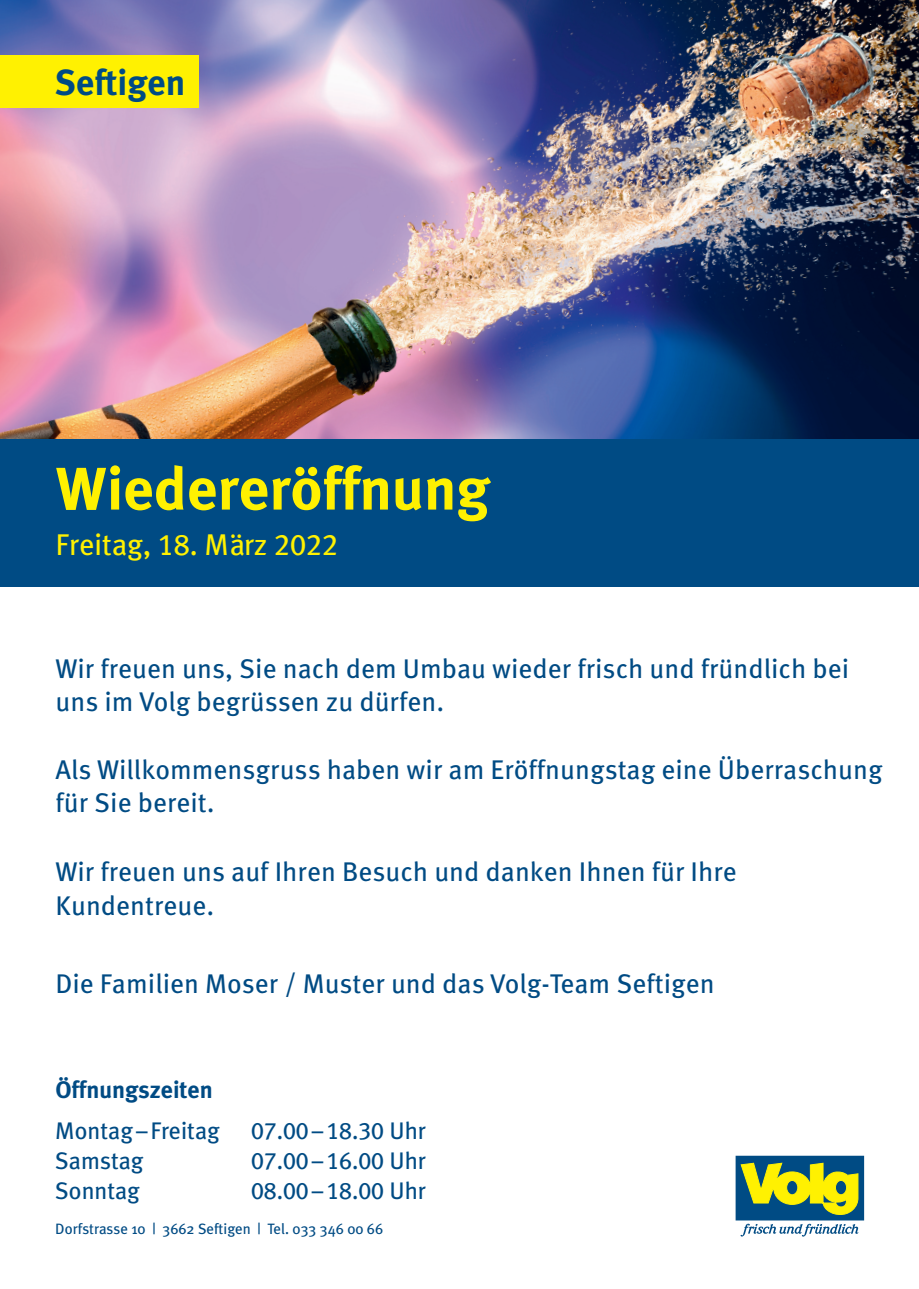
<style>
.page{position:relative;width:919px;height:1289px;background:#fff}
.page>*{position:absolute;margin:0;border:0;box-sizing:border-box;transform-origin:0 0}
.t1{font:700 60px "Meta Plus";color:#fff101}
.t2{font:700 36px "Meta Plus";color:#004b84}
.t3{font:30px "Meta Plus";color:#fff101}
.t4{font:27px/32.4px "Meta Pro";color:#004b84}
.t5{font:24px "Meta Plus Book Caps";color:#004b84}
.t6{font:24px "Meta Plus";color:#004b84}
.t7{font:700 24px "Meta Plus";color:#004b84}
.t8{font:15px "Meta Plus";color:#004b84}
.s1{font-family:"Meta Plus Book Caps"}
.s2{font-family:"Meta Plus"}
</style>
<div class="page">
<div style="left:0;top:438px;width:918px;height:149px;background:#004b84"></div>
<div style="left:736px;top:1156px;width:127px;height:63px;background:#004b84"></div>
<svg style="left:741px;top:1163px;width:117px;height:51px"></svg>
<svg style="left:740px;top:1223px;width:118px;height:13px"></svg>
<img style="left:0;top:0;width:918px;height:438px">
<div style="left:0;top:55px;width:199px;height:52px;background:#fff101"></div>
<h2 class="t2" style="left:55px;top:61px;width:131px">Seftigen</h2>
<h1 class="t1" style="left:55px;top:454px;width:435px">Wiedereröffnung</h1>
<p class="t3" style="left:55px;top:527px;width:284px">Freitag, <span class="s1">18</span>. März <span class="s1">2022</span></p>
<p class="t4" style="left:55px;top:651px;width:795px">Wir freuen uns, Sie nach dem Umbau wieder frisch und fründlich bei uns im Volg begrüssen zu dürfen.</p>
<p class="t4" style="left:55px;top:752px;width:828px">Als Willkommensgruss haben wir am Eröffnungstag eine Überraschung für Sie bereit.</p>
<p class="t4" style="left:55px;top:853px;width:682px;line-height:33.5px">Wir freuen uns auf Ihren Besuch und danken Ihnen für Ihre<br>Kundentreue.</p>
<p class="t4" style="left:55px;top:965px;width:660px">Die Familien Moser / Muster und das Volg-Team Seftigen</p>
<p class="t7" style="left:55px;top:1075px;width:159px">Öffnungszeiten</p>
<p class="t6" style="left:55px;top:1116px;width:166px">Montag– Freitag</p>
<p class="t5" style="left:251px;top:1116px;width:176px">07<span class="s2">.</span>00<span class="s2">–</span>18<span class="s2">.</span>30 <span class="s2">Uhr</span></p>
<p class="t6" style="left:55px;top:1146px;width:90px">Samstag</p>
<p class="t5" style="left:251px;top:1146px;width:176px">07<span class="s2">.</span>00<span class="s2">–</span>16<span class="s2">.</span>00 <span class="s2">Uhr</span></p>
<p class="t6" style="left:55px;top:1176px;width:86px">Sonntag</p>
<p class="t5" style="left:251px;top:1176px;width:176px">08<span class="s2">.</span>00<span class="s2">–</span>18<span class="s2">.</span>00 <span class="s2">Uhr</span></p>
<p class="t8" style="left:55px;top:1219px;width:329px">Dorfstrasse 10 | 3662 Seftigen | Tel. 033 346 00 66</p>
</div>
